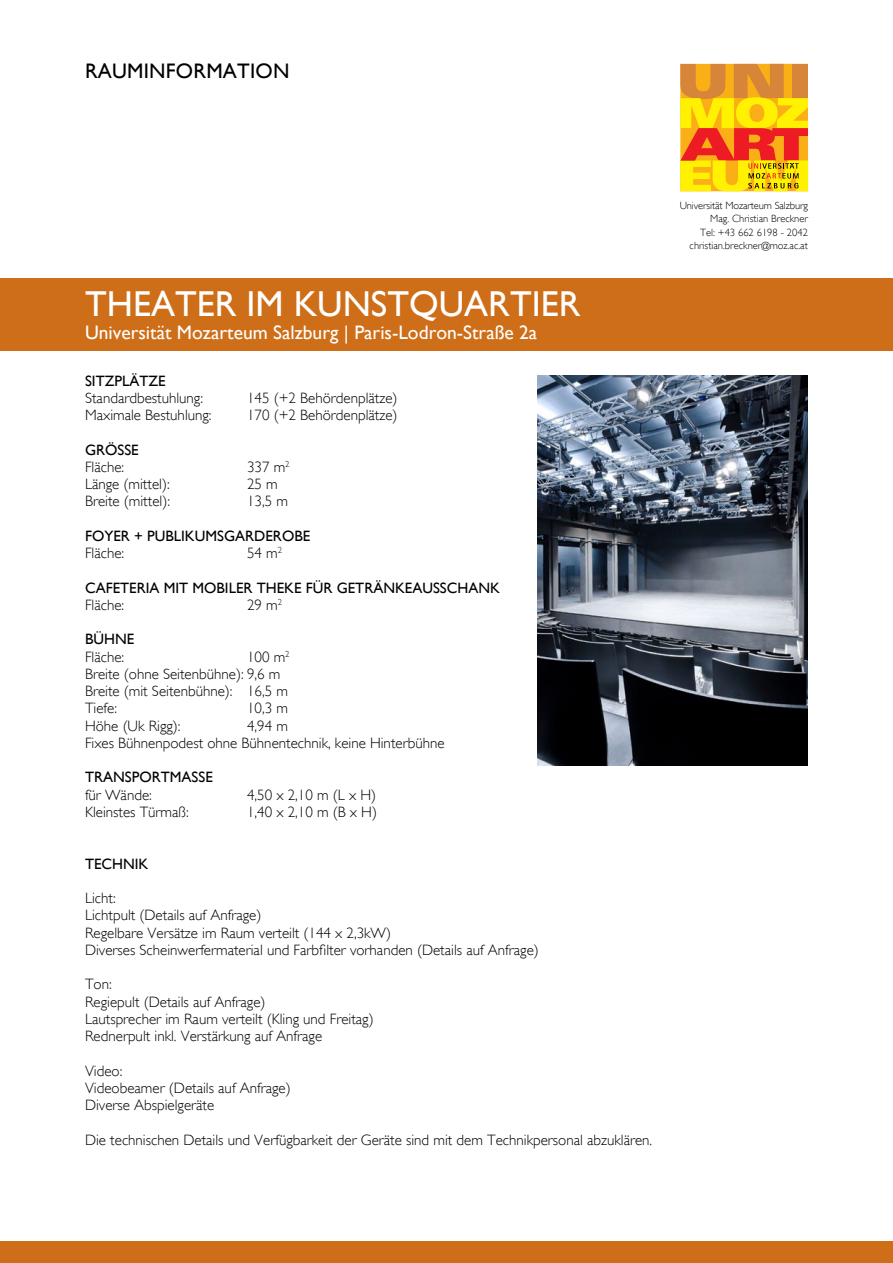
<style>
.page{position:relative;width:893px;height:1263px;background:#fff}
.page>*{position:absolute;margin:0;border:0;box-sizing:border-box;transform-origin:0 0}
.t1{font:36px "Gill Sans";color:#fff}
.t2{font:21px "Gill Sans";letter-spacing:.01em;color:#000}
.t3{font:19.5px "Gill Sans";color:#fff}
.t4{font:300 15px "Gill Sans";color:#000}
.t5{font:15px "Gill Sans";color:#000}
.t6{font:300 10.5px "Gill Sans";color:#000}
</style>
<div class="page">
<div style="left:0;top:278px;width:893px;height:72px;background:#ce6e18"></div>
<div style="left:0;top:1242px;width:893px;height:21px;background:#ce6e18"></div>
<svg style="left:680px;top:64px;width:128px;height:127px;background:#efa218"></svg>
<img style="left:538px;top:375px;width:270px;height:390px">
<p class="t2" style="left:85px;top:59px;width:206px">RAUMINFORMATION</p>
<p class="t1" style="left:85px;top:283px;width:497px">THEATER IM KUNSTQUARTIER</p>
<p class="t3" style="left:85px;top:321px;width:454px">Universität Mozarteum Salzburg | Paris-Lodron-Straße 2a</p>
<p class="t5" style="left:85px;top:372px;width:82px">SITZPLÄTZE</p>
<p class="t4" style="left:85px;top:389px;width:119px">Standardbestuhlung:</p>
<p class="t4" style="left:247px;top:389px;width:152px">145 (+2 Behördenplätze)</p>
<p class="t4" style="left:85px;top:406px;width:128px">Maximale Bestuhlung:</p>
<p class="t4" style="left:247px;top:406px;width:152px">170 (+2 Behördenplätze)</p>
<p class="t5" style="left:85px;top:441px;width:55px">GRÖSSE</p>
<p class="t4" style="left:85px;top:458px;width:41px">Fläche:</p>
<p class="t4" style="left:247px;top:458px;width:44px">337 m<sup>2</sup></p>
<p class="t4" style="left:85px;top:475px;width:86px">Länge (mittel):</p>
<p class="t4" style="left:247px;top:475px;width:32px">25 m</p>
<p class="t4" style="left:85px;top:493px;width:86px">Breite (mittel):</p>
<p class="t4" style="left:247px;top:493px;width:42px">13,5 m</p>
<p class="t5" style="left:85px;top:527px;width:227px">FOYER + PUBLIKUMSGARDEROBE</p>
<p class="t4" style="left:85px;top:544px;width:41px">Fläche:</p>
<p class="t4" style="left:247px;top:544px;width:37px">54 m<sup>2</sup></p>
<p class="t5" style="left:85px;top:579px;width:416px">CAFETERIA MIT MOBILER THEKE FÜR GETRÄNKEAUSSCHANK</p>
<p class="t4" style="left:85px;top:596px;width:41px">Fläche:</p>
<p class="t4" style="left:247px;top:596px;width:37px">29 m<sup>2</sup></p>
<p class="t5" style="left:85px;top:631px;width:51px">BÜHNE</p>
<p class="t4" style="left:85px;top:648px;width:41px">Fläche:</p>
<p class="t4" style="left:247px;top:648px;width:44px">100 m<sup>2</sup></p>
<p class="t4" style="left:85px;top:665px;width:197px">Breite (ohne Seitenbühne): 9,6 m</p>
<p class="t4" style="left:85px;top:682px;width:204px">Breite (mit Seitenbühne): 16,5 m</p>
<p class="t4" style="left:85px;top:700px;width:34px">Tiefe:</p>
<p class="t4" style="left:247px;top:700px;width:42px">10,3 m</p>
<p class="t4" style="left:85px;top:717px;width:97px">Höhe (Uk Rigg):</p>
<p class="t4" style="left:247px;top:717px;width:42px">4,94 m</p>
<p class="t4" style="left:85px;top:734px;width:361px">Fixes Bühnenpodest ohne Bühnentechnik, keine Hinterbühne</p>
<p class="t5" style="left:85px;top:769px;width:129px">TRANSPORTMASSE</p>
<p class="t4" style="left:85px;top:786px;width:68px">für Wände:</p>
<p class="t4" style="left:247px;top:786px;width:131px">4,50 x 2,10 m (L x H)</p>
<p class="t4" style="left:85px;top:803px;width:105px">Kleinstes Türmaß:</p>
<p class="t4" style="left:247px;top:803px;width:132px">1,40 x 2,10 m (B x H)</p>
<p class="t5" style="left:85px;top:855px;width:65px">TECHNIK</p>
<p class="t4" style="left:85px;top:889px;width:32px">Licht:</p>
<p class="t4" style="left:85px;top:907px;width:178px">Lichtpult (Details auf Anfrage)</p>
<p class="t4" style="left:85px;top:924px;width:308px">Regelbare Versätze im Raum verteilt (144 x 2,3kW)</p>
<p class="t4" style="left:85px;top:941px;width:455px">Diverses Scheinwerfermaterial und Farbfilter vorhanden (Details auf Anfrage)</p>
<p class="t4" style="left:85px;top:976px;width:28px">Ton:</p>
<p class="t4" style="left:85px;top:993px;width:182px">Regiepult (Details auf Anfrage)</p>
<p class="t4" style="left:85px;top:1010px;width:290px">Lautsprecher im Raum verteilt (Kling und Freitag)</p>
<p class="t4" style="left:85px;top:1027px;width:239px">Rednerpult inkl. Verstärkung auf Anfrage</p>
<p class="t4" style="left:85px;top:1062px;width:39px">Video:</p>
<p class="t4" style="left:85px;top:1079px;width:207px">Videobeamer (Details auf Anfrage)</p>
<p class="t4" style="left:85px;top:1096px;width:131px">Diverse Abspielgeräte</p>
<p class="t4" style="left:85px;top:1131px;width:569px">Die technischen Details und Verfügbarkeit der Geräte sind mit dem Technikpersonal abzuklären.</p>
<p class="t6" style="left:680px;top:199px;width:130px">Universität Mozarteum Salzburg</p>
<p class="t6" style="left:710px;top:212px;width:99px">Mag. Christian Breckner</p>
<p class="t6" style="left:700px;top:226px;width:109px">Tel: +43 662 6198 - 2042</p>
<p class="t6" style="left:690px;top:239px;width:120px">christian.breckner@moz.ac.at</p>
</div>
